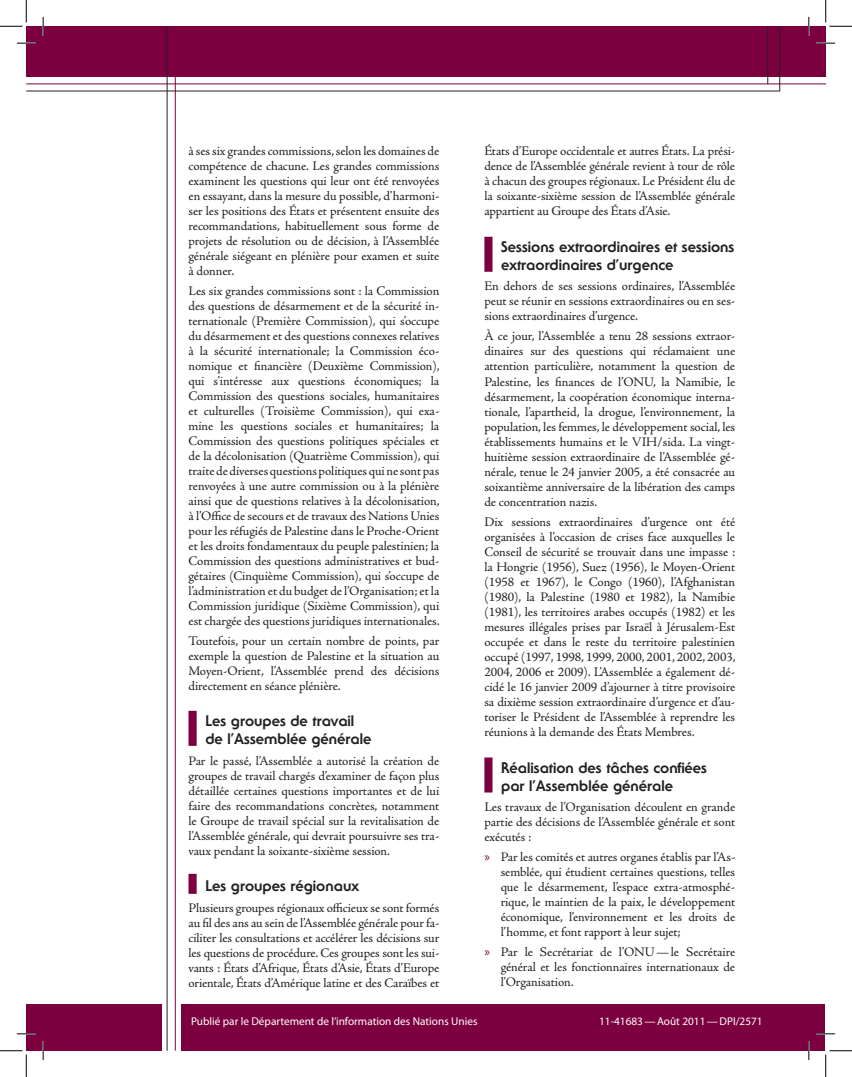
<style>
.page{position:relative;width:852px;height:1077px;background:#fff}
.page>*{position:absolute;margin:0;border:0;box-sizing:border-box;transform-origin:0 0}
.t1{font:800 15px/18px "Serif Gothic Std";color:#231f20}
.t2{font:13.12px/15px "Adobe Jenson Pro";letter-spacing:-.01em;color:#231f20;text-align:justify}
.t3{font:11.25px "Myriad Pro";color:#fff}
.s1{font-family:"Myriad Pro";color:#7c0040}
</style>
<div class="page">
<div style="left:26px;top:26px;width:799px;height:51px;background:#7c0040"></div>
<hr style="left:175px;top:26px;width:1px;height:1024px;background:#7c0040">
<hr style="left:26px;top:84px;width:799px;height:1px;background:#7c0040">
<hr style="left:26px;top:91px;width:753px;height:1px;background:#231f20">
<hr style="left:767px;top:26px;width:1px;height:58px;background:#231f20">
<hr style="left:167px;top:26px;width:1px;height:1024px;background:#231f20">
<hr style="left:779px;top:26px;width:1px;height:65px;background:#231f20">
<div style="left:26px;top:1003px;width:135px;height:47px;background:#7c0040"></div>
<div style="left:181px;top:1003px;width:643px;height:47px;background:#7c0040"></div>
<div style="left:188px;top:710px;width:8px;height:35px;background:#7c0040"></div>
<div style="left:188px;top:873px;width:8px;height:20px;background:#7c0040"></div>
<div style="left:484px;top:237px;width:8px;height:35px;background:#7c0040"></div>
<div style="left:484px;top:757px;width:8px;height:35px;background:#7c0040"></div>
<svg style="left:17px;top:42px;width:19px;height:2px"></svg>
<svg style="left:816px;top:42px;width:18px;height:2px"></svg>
<svg style="left:17px;top:1033px;width:19px;height:1px"></svg>
<svg style="left:816px;top:1032px;width:18px;height:2px"></svg>
<svg style="left:42px;top:17px;width:2px;height:19px"></svg>
<svg style="left:42px;top:1041px;width:2px;height:18px"></svg>
<svg style="left:808px;top:17px;width:1px;height:19px"></svg>
<svg style="left:807px;top:1041px;width:2px;height:18px"></svg>
<svg style="left:0;top:0;width:27px;height:27px"></svg>
<svg style="left:0;top:1050px;width:27px;height:26px"></svg>
<svg style="left:825px;top:0;width:26px;height:27px"></svg>
<svg style="left:825px;top:1050px;width:26px;height:26px"></svg>
<p class="t2" style="left:188px;top:143px;width:252px">à ses six grandes commissions, selon les domaines de compétence de chacune. Les grandes commissions examinent les questions qui leur ont été renvoyées en essayant, dans la mesure du possible, d’harmoni&shy;ser les positions des États et présentent ensuite des recommandations, habituellement sous forme de projets de résolution ou de décision, à l’Assemblée générale siégeant en plénière pour examen et suite à donner.</p>
<p class="t2" style="left:188px;top:283px;width:253px">Les six grandes commissions sont : la Commission des questions de désarmement et de la sécurité in&shy;ternationale (Première Commission), qui s’occupe du désarmement et des questions connexes relatives à la sécurité internationale; la Commission éco&shy;nomique et financière (Deuxième Commission), qui s’intéresse aux questions économiques; la Commission des questions sociales, humanitaires et culturelles (Troisième Commission), qui exa&shy;mine les questions sociales et humanitaires; la Commission des questions politiques spéciales et de la décolonisation (Quatrième Commission), qui traite de diverses questions politiques qui ne sont pas renvoyées à une autre commission ou à la plénière ainsi que de questions relatives à la décolonisation, à l’Office de secours et de travaux des Nations Unies pour les réfugiés de Palestine dans le Proche-Orient et les droits fondamentaux du peuple palestinien; la Commission des questions administratives et bud&shy;gétaires (Cinquième Commission), qui s’occupe de l’administration et du budget de l’Organisation; et la Commission juridique (Sixième Commission), qui est chargée des questions juridiques internationales.</p>
<p class="t2" style="left:188px;top:634px;width:252px">Toutefois, pour un certain nombre de points, par exemple la question de Palestine et la situation au Moyen-Orient, l’Assemblée prend des décisions directement en séance plénière.</p>
<p class="t1" style="left:205px;top:711px;width:167px">Les groupes de travail de l’Assemblée générale</p>
<p class="t2" style="left:188px;top:753px;width:252px">Par le passé, l’Assemblée a autorisé la création de groupes de travail chargés d’examiner de façon plus détaillée certaines questions importantes et de lui faire des recommandations concrètes, notamment le Groupe de travail spécial sur la revitalisation de l’Assemblée générale, qui devrait poursuivre ses tra&shy;vaux pendant la soixante-sixième session.</p>
<p class="t1" style="left:205px;top:876px;width:155px">Les groupes régionaux</p>
<p class="t2" style="left:188px;top:900px;width:252px">Plusieurs groupes régionaux officieux se sont formés au fil des ans au sein de l’Assemblée générale pour fa&shy;ciliter les consultations et accélérer les décisions sur les questions de procédure. Ces groupes sont les sui&shy;vants : États d’Afrique, États d’Asie, États d’Europe orientale, États d’Amérique latine et des Caraïbes et</p>
<p class="t2" style="left:484px;top:143px;width:252px">États d’Europe occidentale et autres États. La prési&shy;dence de l’Assemblée générale revient à tour de rôle à chacun des groupes régionaux. Le Président élu de la soixante-sixième session de l’Assemblée générale appartient au Groupe des États d’Asie.</p>
<p class="t1" style="left:501px;top:237px;width:234px">Sessions extraordinaires et sessions extraordinaires d’urgence</p>
<p class="t2" style="left:484px;top:279px;width:252px">En dehors de ses sessions ordinaires, l’Assemblée peut se réunir en sessions extraordinaires ou en ses&shy;sions extraordinaires d’urgence.</p>
<p class="t2" style="left:484px;top:329px;width:252px">À ce jour, l’Assemblée a tenu 28 sessions extraor&shy;dinaires sur des questions qui réclamaient une attention particulière, notamment la question de Palestine, les finances de l’ONU, la Namibie, le désarmement, la coopération économique interna&shy;tionale, l’apartheid, la drogue, l’environnement, la population, les femmes, le développement social, les établissements humains et le VIH/sida. La vingt&shy;huitième session extraordinaire de l’Assemblée gé&shy;nérale, tenue le 24 janvier 2005, a été consacrée au soixantième anniversaire de la libération des camps de concentration nazis.</p>
<p class="t2" style="left:484px;top:514px;width:253px">Dix sessions extraordinaires d’urgence ont été organisées à l’occasion de crises face auxquelles le Conseil de sécurité se trouvait dans une impasse : la Hongrie (1956), Suez (1956), le Moyen-Orient (1958 et 1967), le Congo (1960), l’Afghanistan (1980), la Palestine (1980 et 1982), la Namibie (1981), les territoires arabes occupés (1982) et les mesures illégales prises par Israël à Jérusalem-Est occupée et dans le reste du territoire palestinien occupé (1997, 1998, 1999, 2000, 2001, 2002, 2003, 2004, 2006 et 2009). L’Assemblée a également dé&shy;cidé le 16 janvier 2009 d’ajourner à titre provisoire sa dixième session extraordinaire d’urgence et d’au&shy;toriser le Président de l’Assemblée à reprendre les réunions à la demande des États Membres.</p>
<p class="t1" style="left:501px;top:758px;width:207px">Réalisation des tâches confiées par l’Assemblée générale</p>
<p class="t2" style="left:484px;top:799px;width:252px">Les travaux de l’Organisation découlent en grande partie des décisions de l’Assemblée générale et sont exécutés :</p>
<p class="t2" style="left:500px;top:849px;width:236px;text-indent:-16px"><span class="s1">»</span> Par les comités et autres organes établis par l’As&shy;semblée, qui étudient certaines questions, telles que le désarmement, l’espace extra-atmosphé&shy;rique, le maintien de la paix, le développement économique, l’environnement et les droits de l’homme, et font rapport à leur sujet;</p>
<p class="t2" style="left:500px;top:944px;width:236px;text-indent:-16px"><span class="s1">»</span> Par le Secrétariat de l’ONU—le Secrétaire général et les fonctionnaires internationaux de l’Organisation.</p>
<p class="t3" style="left:191px;top:1013px;width:288px">Publié par le Département de l’information des Nations Unies</p>
<p class="t3" style="left:599px;top:1013px;width:165px">11-41683—Août 2011—DPI/2571</p>
</div>
